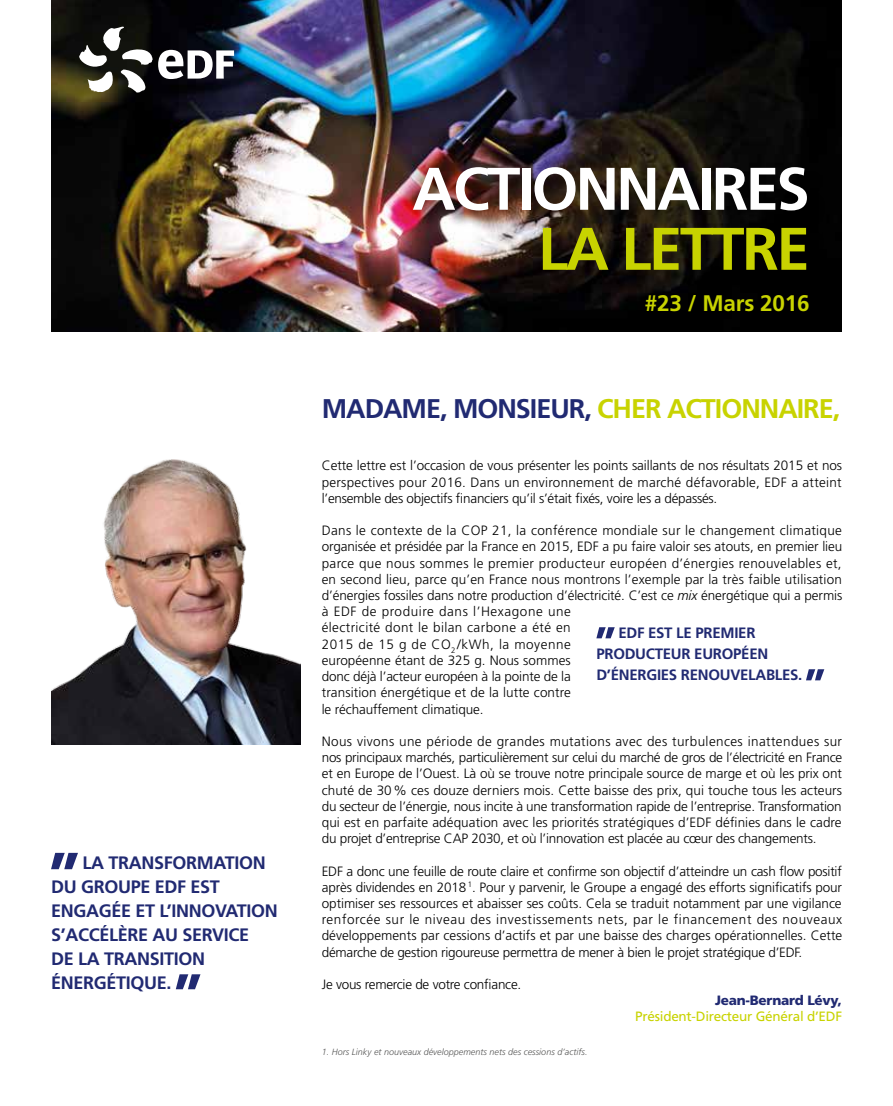
<style>
.page{position:relative;width:893px;height:1106px;background:#fff}
.page>*{position:absolute;margin:0;border:0;box-sizing:border-box;transform-origin:0 0}
.t1{font:700 60px "Frutiger";letter-spacing:-.045em;color:#fff}
.t2{font:700 60px "Frutiger";letter-spacing:-.04em;color:#c8d300}
.t3{font:700 27px "Frutiger";letter-spacing:-.04em;color:#212a72}
.t4{font:700 22.5px "Frutiger";letter-spacing:-.01em;color:#c8d300}
.t5{font:700 18px/24px "Frutiger";letter-spacing:-.02em;color:#212a72}
.t6{font:700 15px/21px "Frutiger";letter-spacing:-.02em;color:#212a72}
.t7{font:300 13.5px/16.2px "Frutiger";letter-spacing:-.01em;color:#000;text-align:justify}
.t8{font:300 13.5px/16.2px "Frutiger";letter-spacing:.01em;color:#000}
.t9{font:13.5px "Frutiger";letter-spacing:-.02em;color:#c8d300}
.t10{font:900 13.5px "Frutiger";letter-spacing:-.02em;color:#212a72}
.t11{font:italic 300 9px "Frutiger";color:#575756}
.s1{color:#c8d300}
.s2{font-style:italic}
</style>
<div class="page">
<img style="left:51px;top:460px;width:249px;height:284px">
<img style="left:51px;top:0;width:791px;height:331px">
<svg style="left:79px;top:26px;width:155px;height:67px"></svg>
<div style="left:416px;top:169px;width:410px;height:119px;background:#000;opacity:.36"></div>
<svg style="left:51px;top:852px;width:27px;height:17px"></svg>
<svg style="left:176px;top:974px;width:24px;height:15px"></svg>
<svg style="left:596px;top:627px;width:19px;height:11px"></svg>
<svg style="left:806px;top:669px;width:18px;height:11px"></svg>
<h3 class="t5" style="left:51px;top:850px;width:228px;text-indent:31px">LA TRANSFORMATION<br>DU GROUPE EDF EST<br>ENGAGÉE ET L’INNOVATION<br>S’ACCÉLÈRE AU SERVICE<br>DE LA TRANSITION<br>ÉNERGÉTIQUE.</h3>
<h1 class="t1" style="left:412px;top:154px;width:399px">ACTIONNAIRES</h1>
<h1 class="t2" style="left:538px;top:214px;width:273px">LA LETTRE</h1>
<h3 class="t4" style="left:645px;top:290px;width:167px">#23 / Mars 2016</h3>
<h2 class="t3" style="left:322px;top:393px;width:520px">MADAME, MONSIEUR, <span class="s1">CHER ACTIONNAIRE,</span></h2>
<p class="t7" style="left:322px;top:457px;width:522px">Cette lettre est l’occasion de vous présenter les points saillants de nos résultats 2015 et nos perspectives pour 2016. Dans un environnement de marché défavorable, EDF a atteint l’ensemble des objectifs financiers qu’il s’était fixés, voire les a dépassés.</p>
<p class="t8" style="left:322px;top:522px;width:522px">Dans le contexte de la COP 21, la conférence mondiale sur le changement climatique organisée et présidée par la France en 2015, EDF a pu faire valoir ses atouts, en premier lieu parce que nous sommes le premier producteur européen d’énergies renouvelables et, en second lieu, parce qu’en France nous montrons l’exemple par la très faible utilisation d’énergies fossiles dans notre production d’électricité. C’est ce <span class="s2">mix</span> énergétique qui a permis à EDF de produire dans l’Hexagone une<br>électricité dont le bilan carbone a été en<br>2015 de 15 g de CO<sub>2</sub> /kWh, la moyenne<br>européenne étant de 325 g. Nous sommes<br>donc déjà l’acteur européen à la pointe de la<br>transition énergétique et de la lutte contre<br>le réchauffement climatique.</p>
<p class="t7" style="left:322px;top:733px;width:522px">Nous vivons une période de grandes mutations avec des turbulences inattendues sur nos principaux marchés, particulièrement sur celui du marché de gros de l’électricité en France et en Europe de l’Ouest. Là où se trouve notre principale source de marge et où les prix ont chuté de 30% ces douze derniers mois. Cette baisse des prix, qui touche tous les acteurs du secteur de l’énergie, nous incite à une transformation rapide de l’entreprise. Transformation qui est en parfaite adéquation avec les priorités stratégiques d’EDF définies dans le cadre du projet d’entreprise CAP 2030, et où l’innovation est placée au cœur des changements.</p>
<p class="t7" style="left:322px;top:862px;width:522px">EDF a donc une feuille de route claire et confirme son objectif d’atteindre un cash flow positif après dividendes en 2018 <sup>1</sup>. Pour y parvenir, le Groupe a engagé des efforts significatifs pour optimiser ses ressources et abaisser ses coûts. Cela se traduit notamment par une vigilance renforcée sur le niveau des investissements nets, par le financement des nouveaux développements par cessions d’actifs et par une baisse des charges opérationnelles. Cette démarche de gestion rigoureuse permettra de mener à bien le projet stratégique d’EDF.</p>
<p class="t7" style="left:322px;top:976px;width:201px">Je vous remercie de votre confiance.</p>
<p class="t10" style="left:715px;top:992px;width:128px">Jean-Bernard Lévy,</p>
<p class="t9" style="left:635px;top:1008px;width:208px">Président-Directeur Général d’EDF</p>
<p class="t6" style="left:596px;top:622px;width:208px;text-indent:22px">EDF EST LE PREMIER<br>PRODUCTEUR EUROPÉEN<br>D’ÉNERGIES RENOUVELABLES.</p>
<p class="t11" style="left:322px;top:1046px;width:267px">1. Hors Linky et nouveaux développements nets des cessions d’actifs.</p>
</div>
